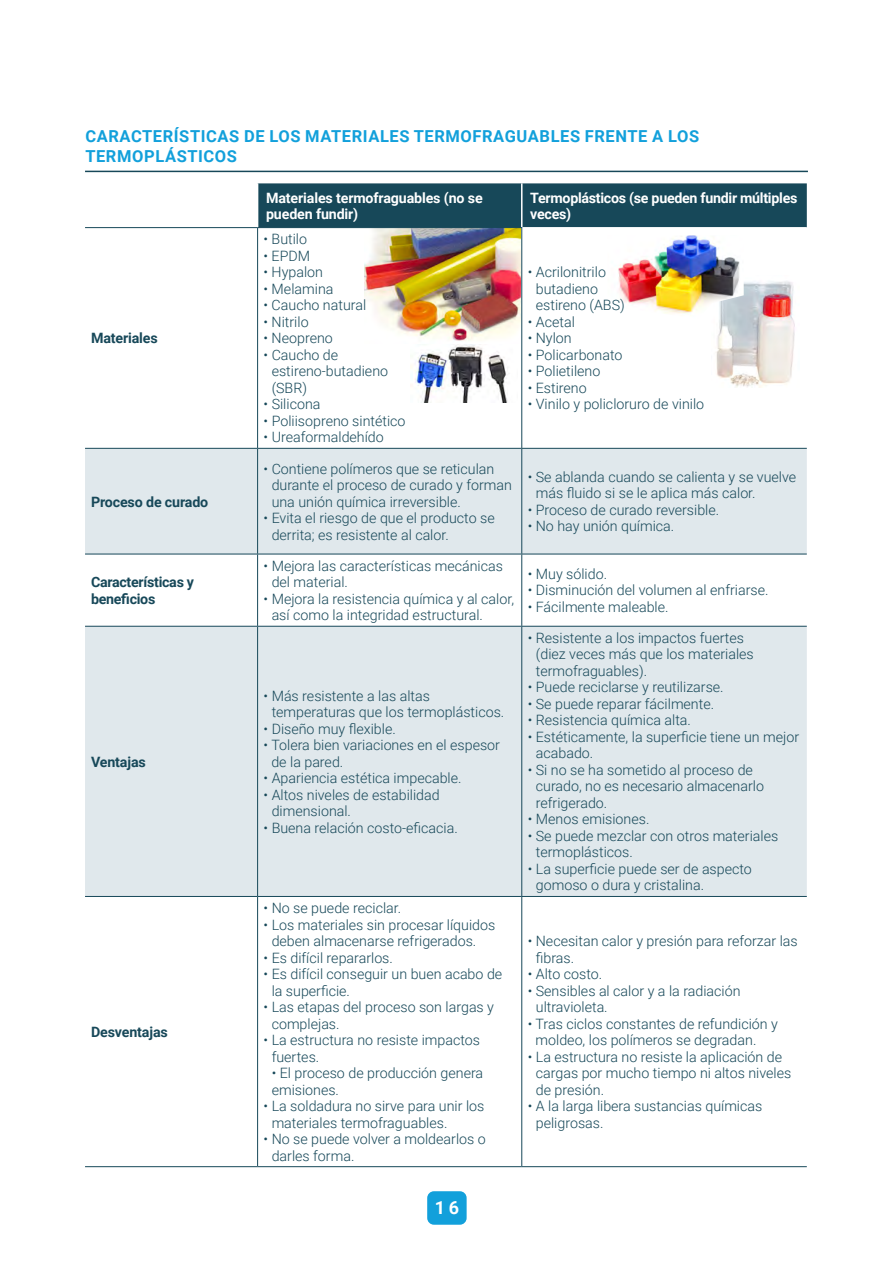
<style>
.page{position:relative;width:893px;height:1263px;background:#fff}
.page>*{position:absolute;margin:0;border:0;box-sizing:border-box;transform-origin:0 0}
.t1{font:700 18px "Roboto";color:#fff}
.Table_heading{font:700 16.5px/19.8px "Roboto";letter-spacing:.035em;color:#12a0db}
.Box_text{font:300 14.25px/16.5px "Roboto";color:#174859}
.Heading_3{font:700 14.25px/16.5px "Roboto";letter-spacing:-.02em;color:#fff}
.Heading_3-2{font:700 14.25px/16.5px "Roboto";letter-spacing:-.01em;color:#174859}
</style>
<div class="page">
<div style="left:427px;top:1191px;width:40px;height:34px;background:#12a0db;border-radius:7px"></div>
<img style="left:716px;top:281px;width:79px;height:106px">
<img style="left:365px;top:228px;width:156px;height:113px">
<img style="left:618px;top:235px;width:126px;height:84px">
<div style="left:258px;top:183px;width:549px;height:44px;background:#174859"></div>
<svg style="left:85px;top:449px;width:722px;height:447px;fill:#e0e8ec"></svg>
<hr style="left:521px;top:183px;width:1px;height:44px;background:#fff">
<hr style="left:85px;top:227px;width:173px;height:1px;background:#174859">
<hr style="left:258px;top:227px;width:264px;height:1px;background:#174859">
<hr style="left:257px;top:228px;width:1px;height:220px;background:#174859">
<hr style="left:521px;top:228px;width:1px;height:220px;background:#174859">
<hr style="left:85px;top:448px;width:173px;height:1px;background:#174859">
<hr style="left:258px;top:448px;width:264px;height:1px;background:#174859">
<hr style="left:257px;top:449px;width:1px;height:105px;background:#174859">
<hr style="left:522px;top:448px;width:285px;height:1px;background:#174859">
<hr style="left:521px;top:449px;width:1px;height:105px;background:#174859">
<hr style="left:85px;top:554px;width:173px;height:1px;background:#174859">
<hr style="left:258px;top:554px;width:264px;height:1px;background:#174859">
<hr style="left:257px;top:554px;width:1px;height:72px;background:#174859">
<hr style="left:522px;top:554px;width:285px;height:1px;background:#174859">
<hr style="left:521px;top:554px;width:1px;height:72px;background:#174859">
<hr style="left:85px;top:626px;width:173px;height:1px;background:#174859">
<hr style="left:258px;top:626px;width:264px;height:1px;background:#174859">
<hr style="left:257px;top:627px;width:1px;height:269px;background:#174859">
<hr style="left:522px;top:626px;width:285px;height:1px;background:#174859">
<hr style="left:521px;top:627px;width:1px;height:269px;background:#174859">
<hr style="left:85px;top:896px;width:173px;height:1px;background:#174859">
<hr style="left:258px;top:896px;width:264px;height:1px;background:#174859">
<hr style="left:257px;top:897px;width:1px;height:269px;background:#174859">
<hr style="left:522px;top:896px;width:285px;height:1px;background:#174859">
<hr style="left:521px;top:897px;width:1px;height:269px;background:#174859">
<hr style="left:85px;top:1166px;width:173px;height:1px;background:#174859">
<hr style="left:258px;top:1166px;width:264px;height:1px;background:#174859">
<hr style="left:522px;top:1166px;width:285px;height:1px;background:#174859">
<img style="left:411px;top:344px;width:97px;height:58px">
<hr style="left:85px;top:171px;width:723px;height:1px;background:#174859">
<p class="Table_heading" style="left:85px;top:126px;width:615px">CARACTERÍSTICAS DE LOS MATERIALES TERMOFRAGUABLES FRENTE A LOS<br>TERMOPLÁSTICOS</p>
<p class="Heading_3-2" style="left:91px;top:329px;width:68px">Materiales</p>
<p class="Heading_3-2" style="left:91px;top:493px;width:119px">Proceso de curado</p>
<p class="Heading_3-2" style="left:91px;top:573px;width:105px">Características y beneficios</p>
<p class="Heading_3-2" style="left:91px;top:753px;width:56px">Ventajas</p>
<p class="Heading_3-2" style="left:91px;top:1023px;width:78px">Desventajas</p>
<p class="Heading_3" style="left:266px;top:189px;width:218px">Materiales termofraguables (no se pueden fundir)</p>
<p class="Heading_3" style="left:530px;top:189px;width:269px">Termoplásticos (se pueden fundir múltiples veces)</p>
<p class="Box_text" style="left:264px;top:230px;width:45px">• Butilo</p>
<p class="Box_text" style="left:264px;top:247px;width:48px">• EPDM</p>
<p class="Box_text" style="left:264px;top:263px;width:61px">• Hypalon</p>
<p class="Box_text" style="left:264px;top:280px;width:71px">• Melamina</p>
<p class="Box_text" style="left:264px;top:296px;width:104px">• Caucho natural</p>
<p class="Box_text" style="left:264px;top:313px;width:47px">• Nitrilo</p>
<p class="Box_text" style="left:264px;top:329px;width:71px">• Neopreno</p>
<p class="Box_text" style="left:272px;top:346px;width:118px;text-indent:-8px">• Caucho de estireno-butadieno (SBR)</p>
<p class="Box_text" style="left:264px;top:395px;width:58px">• Silicona</p>
<p class="Box_text" style="left:264px;top:412px;width:143px">• Poliisopreno sintético</p>
<p class="Box_text" style="left:264px;top:428px;width:122px">• Ureaformaldehído</p>
<p class="Box_text" style="left:272px;top:460px;width:242px;text-indent:-8px">• Contiene polímeros que se reticulan durante el proceso de curado y forman una unión química irreversible.</p>
<p class="Box_text" style="left:272px;top:509px;width:225px;text-indent:-8px">• Evita el riesgo de que el producto se derrita; es resistente al calor.</p>
<p class="Box_text" style="left:272px;top:557px;width:233px;text-indent:-8px">• Mejora las características mecánicas del material.</p>
<p class="Box_text" style="left:272px;top:590px;width:244px;text-indent:-8px">• Mejora la resistencia química y al calor, así como la integridad estructural.</p>
<p class="Box_text" style="left:272px;top:687px;width:234px;text-indent:-8px">• Más resistente a las altas temperaturas que los termoplásticos.</p>
<p class="Box_text" style="left:264px;top:720px;width:134px">• Diseño muy flexible.</p>
<p class="Box_text" style="left:271px;top:736px;width:230px;text-indent:-8px">• Tolera bien variaciones en el espesor de la pared.</p>
<p class="Box_text" style="left:264px;top:769px;width:199px">• Apariencia estética impecable.</p>
<p class="Box_text" style="left:272px;top:786px;width:170px;text-indent:-8px">• Altos niveles de estabilidad dimensional.</p>
<p class="Box_text" style="left:264px;top:819px;width:196px">• Buena relación costo-eficacia.</p>
<p class="Box_text" style="left:264px;top:899px;width:139px">• No se puede reciclar.</p>
<p class="Box_text" style="left:272px;top:916px;width:225px;text-indent:-8px">• Los materiales sin procesar líquidos deben almacenarse refrigerados.</p>
<p class="Box_text" style="left:264px;top:949px;width:131px">• Es difícil repararlos.</p>
<p class="Box_text" style="left:272px;top:965px;width:232px;text-indent:-8px">• Es difícil conseguir un buen acabo de la superficie.</p>
<p class="Box_text" style="left:272px;top:998px;width:224px;text-indent:-8px">• Las etapas del proceso son largas y complejas.</p>
<p class="Box_text" style="left:272px;top:1031px;width:210px;text-indent:-8px">• La estructura no resiste impactos fuertes.</p>
<p class="Box_text" style="left:272px;top:1064px;width:213px">• El proceso de producción genera emisiones.</p>
<p class="Box_text" style="left:272px;top:1097px;width:214px;text-indent:-8px">• La soldadura no sirve para unir los materiales termofraguables.</p>
<p class="Box_text" style="left:272px;top:1130px;width:216px;text-indent:-8px">• No se puede volver a moldearlos o darles forma.</p>
<p class="Box_text" style="left:536px;top:263px;width:90px;text-indent:-8px">• Acrilonitrilo butadieno estireno (ABS)</p>
<p class="Box_text" style="left:528px;top:313px;width:49px">• Acetal</p>
<p class="Box_text" style="left:528px;top:329px;width:45px">• Nylon</p>
<p class="Box_text" style="left:528px;top:346px;width:96px">• Policarbonato</p>
<p class="Box_text" style="left:528px;top:362px;width:74px">• Polietileno</p>
<p class="Box_text" style="left:528px;top:379px;width:60px">• Estireno</p>
<p class="Box_text" style="left:528px;top:395px;width:178px">• Vinilo y policloruro de vinilo</p>
<p class="Box_text" style="left:536px;top:468px;width:262px;text-indent:-8px">• Se ablanda cuando se calienta y se vuelve más fluido si se le aplica más calor.</p>
<p class="Box_text" style="left:528px;top:501px;width:193px">• Proceso de curado reversible.</p>
<p class="Box_text" style="left:528px;top:517px;width:148px">• No hay unión química.</p>
<p class="Box_text" style="left:528px;top:565px;width:81px">• Muy sólido.</p>
<p class="Box_text" style="left:528px;top:582px;width:242px">• Disminución del volumen al enfriarse.</p>
<p class="Box_text" style="left:528px;top:598px;width:142px">• Fácilmente maleable.</p>
<p class="Box_text" style="left:536px;top:629px;width:219px;text-indent:-8px">• Resistente a los impactos fuertes (diez veces más que los materiales termofraguables).</p>
<p class="Box_text" style="left:528px;top:679px;width:197px">• Puede reciclarse y reutilizarse.</p>
<p class="Box_text" style="left:528px;top:695px;width:188px">• Se puede reparar fácilmente.</p>
<p class="Box_text" style="left:528px;top:712px;width:165px">• Resistencia química alta.</p>
<p class="Box_text" style="left:536px;top:728px;width:265px;text-indent:-8px">• Estéticamente, la superficie tiene un mejor acabado.</p>
<p class="Box_text" style="left:536px;top:761px;width:230px;text-indent:-8px">• Si no se ha sometido al proceso de curado, no es necesario almacenarlo refrigerado.</p>
<p class="Box_text" style="left:528px;top:811px;width:123px">• Menos emisiones.</p>
<p class="Box_text" style="left:536px;top:827px;width:244px;text-indent:-8px">• Se puede mezclar con otros materiales termoplásticos.</p>
<p class="Box_text" style="left:536px;top:860px;width:217px;text-indent:-8px">• La superficie puede ser de aspecto gomoso o dura y cristalina.</p>
<p class="Box_text" style="left:536px;top:932px;width:263px;text-indent:-8px">• Necesitan calor y presión para reforzar las fibras.</p>
<p class="Box_text" style="left:528px;top:965px;width:76px">• Alto costo.</p>
<p class="Box_text" style="left:536px;top:982px;width:206px;text-indent:-8px">• Sensibles al calor y a la radiación ultravioleta.</p>
<p class="Box_text" style="left:536px;top:1015px;width:244px;text-indent:-8px">• Tras ciclos constantes de refundición y moldeo, los polímeros se degradan.</p>
<p class="Box_text" style="left:536px;top:1048px;width:257px;text-indent:-8px">• La estructura no resiste la aplicación de cargas por mucho tiempo ni altos niveles de presión.</p>
<p class="Box_text" style="left:536px;top:1097px;width:228px;text-indent:-8px">• A la larga libera sustancias químicas peligrosas.</p>
<p class="t1" style="left:435px;top:1195px;width:26px">16</p>
</div>
